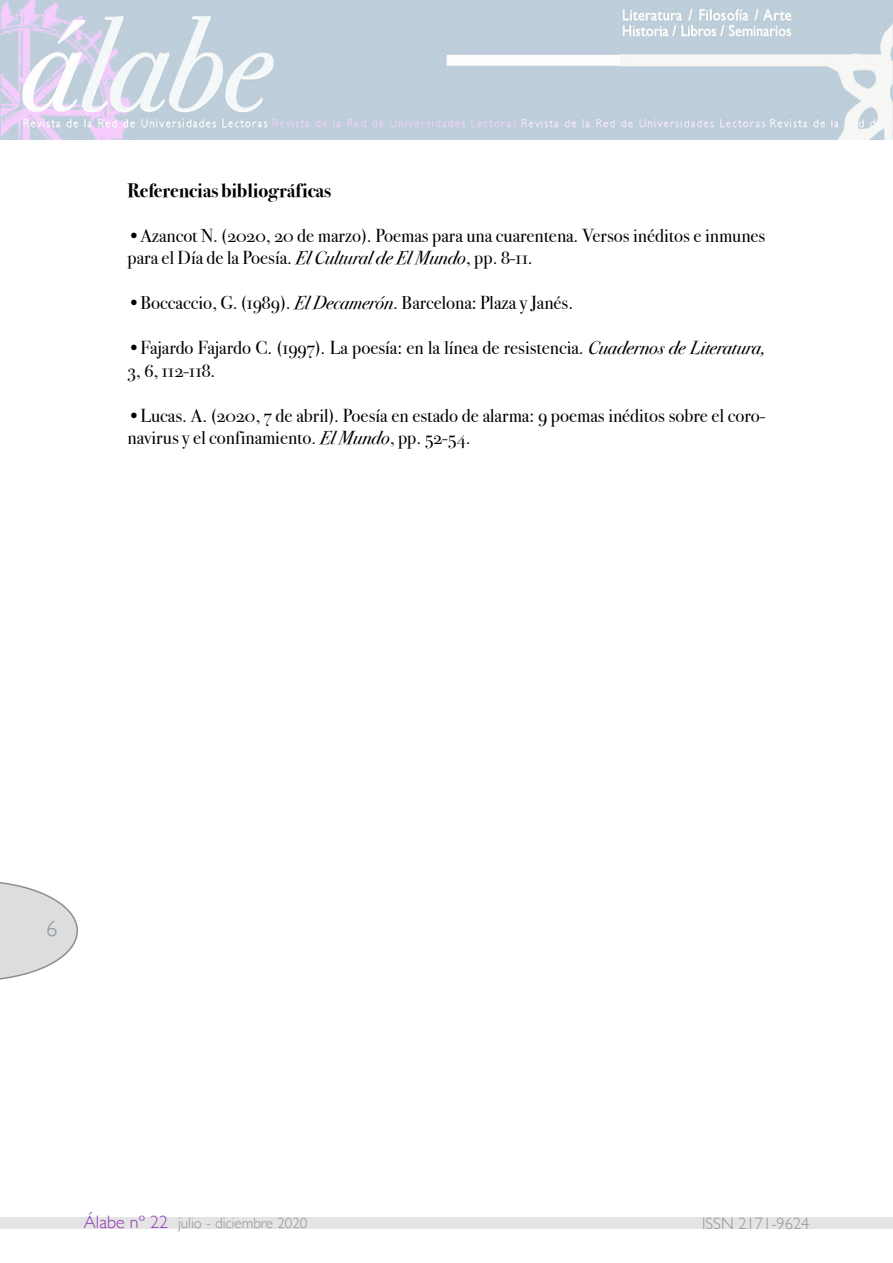
<style>
.page{position:relative;width:893px;height:1263px;background:#fff}
.page>*{position:absolute;margin:0;border:0;box-sizing:border-box;transform-origin:0 0}
.t1{font:300 22.5px "Gill Sans";color:#8a949d}
.t2{font:19.5px "Bodoni Svty Two OSITCTT Bold";color:#000}
.t3{font:18.75px/22.5px "Bodoni Svty Two OSITCTT Book";color:#000}
.t4{font:300 16.5px "Gill Sans";color:#8b959c}
.t5{font:300 15px "Gill Sans";color:#8b959c}
.s1{font-family:"Bodoni Svty Two OSITCTT Book It"}
.s2{font-size:18px;color:#9038b7}
</style>
<div class="page">
<svg style="left:0;top:882px;width:78px;height:98px"></svg>
<div style="left:0;top:1218px;width:893px;height:11px;background:#e4e4e4"></div>
<img style="left:0;top:0;width:893px;height:139px">
<p class="t2" style="left:128px;top:179px;width:205px">Referencias bibliográficas</p>
<p class="t3" style="left:128px;top:224px;width:639px">•Azancot N. (2020, 20 de marzo). Poemas para una cuarentena. Versos inéditos e inmunes para el Día de la Poesía. <span class="s1">El Cultural de El Mundo</span>, pp. 8-11.</p>
<p class="t3" style="left:128px;top:292px;width:447px">•Boccaccio, G. (1989). <span class="s1">El Decamerón</span>. Barcelona: Plaza y Janés.</p>
<p class="t3" style="left:128px;top:337px;width:639px">•Fajardo Fajardo C. (1997). La poesía: en la línea de resistencia. <span class="s1">Cuadernos de Literatura,<br></span>3, 6, 112-118.</p>
<p class="t3" style="left:128px;top:404px;width:639px">•Lucas. A. (2020, 7 de abril). Poesía en estado de alarma: 9 poemas inéditos sobre el coro&shy;navirus y el confinamiento. <span class="s1">El Mundo</span>, pp. 52-54.</p>
<p class="t1" style="left:46px;top:911px;width:13px">6</p>
<p class="t5" style="left:84px;top:1211px;width:225px"><span class="s2">Álabe nº 22</span> julio - diciembre 2020</p>
<p class="t4" style="left:702px;top:1211px;width:109px">ISSN 2171-9624</p>
</div>
